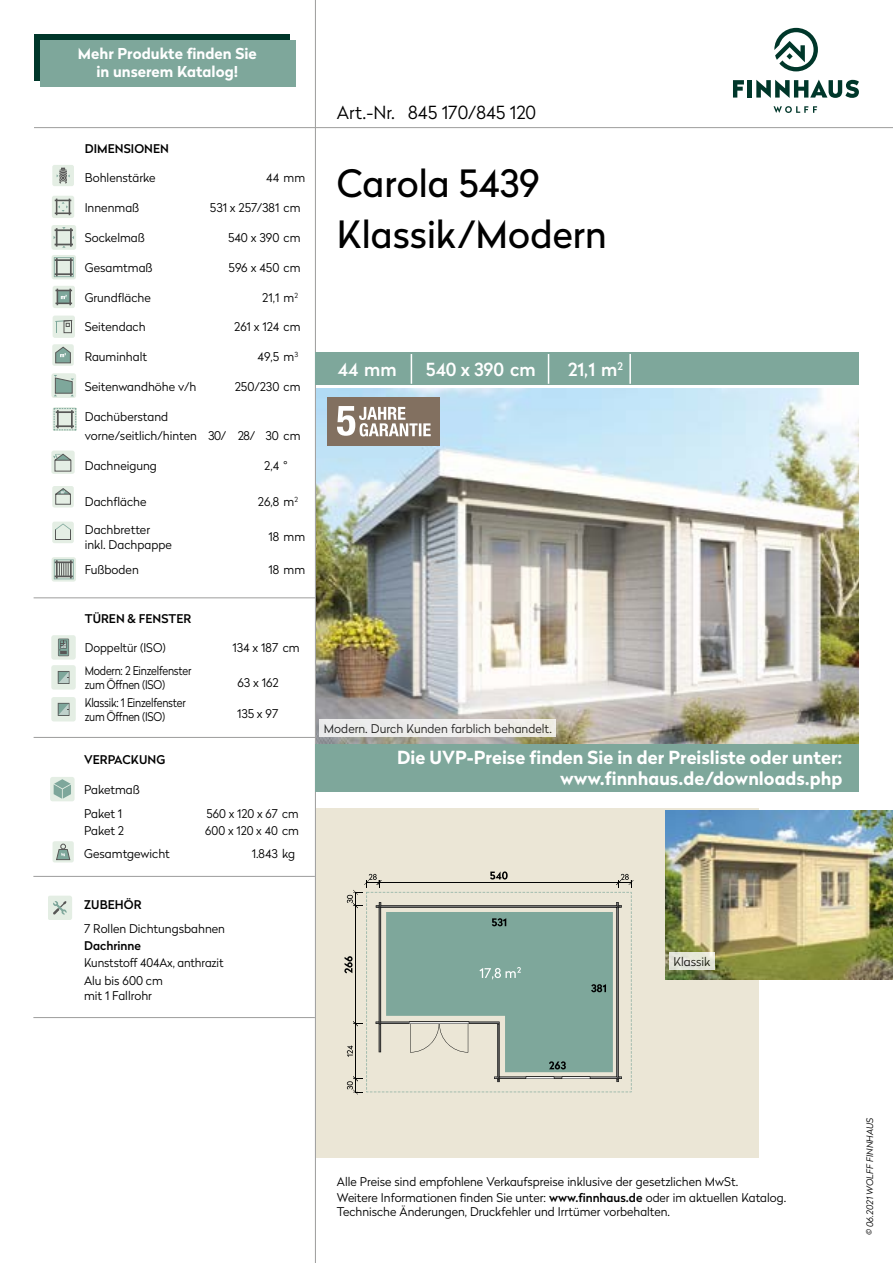
<style>
.page{position:relative;width:893px;height:1263px;background:#fff}
.page>*{position:absolute;margin:0;border:0;box-sizing:border-box;transform-origin:0 0}
.t1{font:37.5px/51px "Radikal";color:#000}
.t2{font:700 18px/21.6px "Radikal";color:#fff;text-align:right}
.t3{font:300 18px "Radikal";color:#000}
.t4{font:500 18px "Radikal";color:#fff}
.t5{font:700 15px/18px "Radikal";color:#fff;text-align:center}
.t6{font:300 12px/14.4px "Radikal";color:#000}
.t7{font:300 12px/14.4px "Radikal";letter-spacing:-.02em;color:#000;scale:.9 1}
.t8{font:500 12px "Radikal";letter-spacing:.005em;color:#000}
.t9{font:italic 300 9px "Radikal";color:#000}
.s1{font-weight:500}
</style>
<div class="page">
<div style="left:34px;top:34px;width:255px;height:46px;background:#00372a"></div>
<hr style="left:316px;top:127px;width:577px;height:1px;background:#9d9d9c">
<hr style="left:315px;top:0;width:1px;height:1263px;background:#9d9d9c">
<div style="left:40px;top:41px;width:255px;height:46px;background:#7ea79b"></div>
<div style="left:316px;top:808px;width:442px;height:350px;background:#ebe6d6"></div>
<div style="left:315px;top:352px;width:544px;height:32px;background:#7ea79b"></div>
<img style="left:316px;top:388px;width:543px;height:356px">
<div style="left:328px;top:397px;width:112px;height:48px;background:#827060"></div>
<svg style="left:337px;top:406px;width:94px;height:30px"></svg>
<div style="left:52px;top:635px;width:24px;height:25px;background:#e4eee4;border-radius:3px"></div>
<svg style="left:58px;top:639px;width:11px;height:17px"></svg>
<div style="left:52px;top:665px;width:24px;height:25px;background:#e4eee4;border-radius:3px"></div>
<svg style="left:58px;top:671px;width:12px;height:13px"></svg>
<div style="left:52px;top:697px;width:24px;height:24px;background:#e4eee4;border-radius:3px"></div>
<svg style="left:58px;top:703px;width:12px;height:13px"></svg>
<div style="left:52px;top:165px;width:22px;height:21px;background:#e4eee4;border-radius:2px"></div>
<svg style="left:57px;top:168px;width:13px;height:15px"></svg>
<div style="left:52px;top:196px;width:22px;height:22px;background:#e4eee4;border-radius:2px"></div>
<svg style="left:55px;top:199px;width:16px;height:16px"></svg>
<div style="left:51px;top:225px;width:25px;height:25px;background:#e4eee4;border-radius:3px"></div>
<svg style="left:54px;top:227px;width:20px;height:21px"></svg>
<div style="left:52px;top:255px;width:24px;height:24px;background:linear-gradient(to right,#d0e0d5,#d8e6db);border-radius:3px"></div>
<svg style="left:54px;top:257px;width:20px;height:20px"></svg>
<div style="left:53px;top:286px;width:22px;height:22px;background:#e4eee4;border-radius:2px"></div>
<svg style="left:55px;top:289px;width:17px;height:16px"></svg>
<div style="left:53px;top:316px;width:22px;height:22px;background:#e4eee4;border-radius:2px"></div>
<svg style="left:55px;top:320px;width:18px;height:13px"></svg>
<div style="left:64px;top:320px;width:8px;height:13px;border:1px solid #575756"></div>
<div style="left:52px;top:344px;width:22px;height:22px;background:#e4eee4;border-radius:2px"></div>
<svg style="left:55px;top:346px;width:16px;height:18px"></svg>
<div style="left:51px;top:373px;width:25px;height:25px;background:#e4eee4;border-radius:3px"></div>
<svg style="left:54px;top:375px;width:20px;height:21px"></svg>
<svg style="left:53px;top:407px;width:24px;height:24px"></svg>
<svg style="left:54px;top:408px;width:23px;height:22px"></svg>
<div style="left:51px;top:451px;width:24px;height:23px;background:#e4eee4;border-radius:2px"></div>
<svg style="left:53px;top:453px;width:19px;height:19px"></svg>
<div style="left:52px;top:486px;width:22px;height:21px;background:#e4eee4;border-radius:2px"></div>
<svg style="left:55px;top:488px;width:16px;height:17px"></svg>
<div style="left:52px;top:522px;width:22px;height:21px;background:#e4eee4;border-radius:2px"></div>
<svg style="left:55px;top:523px;width:16px;height:17px"></svg>
<svg style="left:52px;top:557px;width:24px;height:25px"></svg>
<svg style="left:54px;top:559px;width:20px;height:20px"></svg>
<div style="left:48px;top:896px;width:24px;height:23px;background:#e4eee4;border-radius:3px"></div>
<svg style="left:53px;top:901px;width:14px;height:13px"></svg>
<div style="left:50px;top:777px;width:25px;height:24px;background:#e4eee4;border-radius:3px"></div>
<svg style="left:54px;top:779px;width:17px;height:20px"></svg>
<div style="left:53px;top:841px;width:21px;height:21px;background:#e4eee4;border-radius:2px"></div>
<svg style="left:56px;top:844px;width:15px;height:16px"></svg>
<hr style="left:411px;top:354px;width:1px;height:30px;background:#fff">
<hr style="left:548px;top:354px;width:1px;height:30px;background:#fff">
<hr style="left:629px;top:354px;width:2px;height:30px;background:#fff">
<hr style="left:34px;top:597px;width:282px;height:1px;background:#9d9d9c">
<hr style="left:34px;top:737px;width:282px;height:1px;background:#9d9d9c">
<hr style="left:33px;top:1017px;width:282px;height:1px;background:#9d9d9c">
<hr style="left:34px;top:127px;width:281px;height:1px;background:#9d9d9c">
<hr style="left:33px;top:876px;width:282px;height:1px;background:#9d9d9c">
<svg style="left:344px;top:871px;width:290px;height:224px"></svg>
<img style="left:665px;top:810px;width:228px;height:169px">
<div style="left:320px;top:720px;width:236px;height:17px;background:#eeedec"></div>
<div style="left:669px;top:952px;width:46px;height:18px;background:linear-gradient(to right,#e3e4dc,#e6e7d9)"></div>
<div style="left:316px;top:744px;width:543px;height:48px;background:#7ea79b"></div>
<svg style="left:774px;top:28px;width:44px;height:43px"></svg>
<svg style="left:773px;top:106px;width:44px;height:7px"></svg>
<svg style="left:733px;top:80px;width:11px;height:18px"></svg>
<hr style="left:748px;top:80px;width:4px;height:18px;background:#00372a">
<svg style="left:756px;top:80px;width:103px;height:18px"></svg>
<p class="t5" style="left:78px;top:44px;width:181px">Mehr Produkte finden Sie in unserem Katalog!</p>
<p class="t8" style="left:85px;top:140px;width:86px">DIMENSIONEN</p>
<p class="t6" style="left:85px;top:170px;width:72px">Bohlenstärke</p>
<p class="t6" style="left:266px;top:170px;width:40px">44 mm</p>
<p class="t6" style="left:85px;top:200px;width:56px">Innenmaß</p>
<p class="t6" style="left:210px;top:200px;width:92px">531 x 257/381 cm</p>
<p class="t6" style="left:85px;top:230px;width:62px">Sockelmaß</p>
<p class="t6" style="left:228px;top:230px;width:74px">540 x 390 cm</p>
<p class="t6" style="left:85px;top:260px;width:69px">Gesamtmaß</p>
<p class="t6" style="left:229px;top:260px;width:73px">596 x 450 cm</p>
<p class="t6" style="left:85px;top:289px;width:68px">Grundfläche</p>
<p class="t6" style="left:262px;top:289px;width:37px">21,1 m<sup>2</sup></p>
<p class="t6" style="left:85px;top:319px;width:62px">Seitendach</p>
<p class="t6" style="left:234px;top:319px;width:68px">261 x 124 cm</p>
<p class="t6" style="left:85px;top:349px;width:64px">Rauminhalt</p>
<p class="t6" style="left:258px;top:349px;width:42px">49,5 m<sup>3</sup></p>
<p class="t6" style="left:85px;top:379px;width:113px">Seitenwandhöhe v/h</p>
<p class="t6" style="left:235px;top:379px;width:67px">250/230 cm</p>
<p class="t6" style="left:85px;top:406px;width:217px;line-height:19.5px">Dachüberstand<br>vorne/seitlich/hinten 30/ 28/ 30 cm</p>
<p class="t6" style="left:85px;top:458px;width:74px">Dachneigung</p>
<p class="t6" style="left:264px;top:458px;width:25px">2,4 °</p>
<p class="t6" style="left:85px;top:494px;width:63px">Dachfläche</p>
<p class="t6" style="left:258px;top:494px;width:42px">26,8 m<sup>2</sup></p>
<p class="t6" style="left:85px;top:522px;width:89px">Dachbretter inkl. Dachpappe</p>
<p class="t6" style="left:269px;top:529px;width:38px">18 mm</p>
<p class="t6" style="left:85px;top:562px;width:56px">Fußboden</p>
<p class="t6" style="left:269px;top:562px;width:38px">18 mm</p>
<p class="t8" style="left:85px;top:610px;width:108px">TÜREN &amp; FENSTER</p>
<p class="t6" style="left:85px;top:640px;width:83px">Doppeltür (ISO)</p>
<p class="t6" style="left:233px;top:640px;width:69px">134 x 187 cm</p>
<p class="t7" style="left:85px;top:663px;width:120px">Modern: 2 Einzelfenster zum Öffnen (ISO)</p>
<p class="t6" style="left:237px;top:674px;width:43px">63 x 162</p>
<p class="t7" style="left:85px;top:695px;width:114px">Klassik: 1 Einzelfenster zum Öffnen (ISO)</p>
<p class="t6" style="left:237px;top:706px;width:43px">135 x 97</p>
<p class="t8" style="left:84px;top:751px;width:83px">VERPACKUNG</p>
<p class="t6" style="left:84px;top:778px;width:57px;line-height:23.4px">Paketmaß<br>Paket 1</p>
<p class="t6" style="left:207px;top:805px;width:93px">560 x 120 x 67 cm</p>
<p class="t6" style="left:84px;top:822px;width:42px">Paket 2</p>
<p class="t6" style="left:205px;top:822px;width:95px">600 x 120 x 40 cm</p>
<p class="t6" style="left:84px;top:846px;width:87px">Gesamtgewicht</p>
<p class="t6" style="left:252px;top:846px;width:45px">1.843 kg</p>
<p class="t8" style="left:84px;top:896px;width:59px">ZUBEHÖR</p>
<p class="t6" style="left:84px;top:920px;width:143px">7 Rollen Dichtungsbahnen</p>
<p class="t8" style="left:84px;top:937px;width:59px">Dachrinne</p>
<p class="t6" style="left:84px;top:953px;width:141px;line-height:18.3px">Kunststoff 404Ax, anthrazit<br>Alu bis 600 cm</p>
<p class="t6" style="left:84px;top:988px;width:69px">mit 1 Fallrohr</p>
<h2 class="t3" style="left:337px;top:100px;width:201px">Art.-Nr. 845 170/845 120</h2>
<h1 class="t1" style="left:337px;top:156px;width:271px">Carola 5439<br>Klassik/Modern</h1>
<h2 class="t4" style="left:338px;top:356px;width:60px">44 mm</h2>
<h2 class="t4" style="left:426px;top:356px;width:111px">540 x 390 cm</h2>
<h2 class="t4" style="left:568px;top:356px;width:56px">21,1 m<sup>2</sup></h2>
<p class="t6" style="left:324px;top:721px;width:230px">Modern. Durch Kunden farblich behandelt.</p>
<h2 class="t2" style="left:397px;top:745px;width:447px">Die UVP-Preise finden Sie in der Preisliste oder unter: www.finnhaus.de/downloads.php</h2>
<p class="t6" style="left:673px;top:953px;width:38px">Klassik</p>
<p class="t6" style="left:337px;top:1174px;width:403px">Alle Preise sind empfohlene Verkaufspreise inklusive der gesetzlichen MwSt.</p>
<p class="t6" style="left:337px;top:1190px;width:451px">Weitere Informationen finden Sie unter: <span class="s1">www.finnhaus.de</span> oder im aktuellen Katalog.<br>Technische Änderungen, Druckfehler und Irrtümer vorbehalten.</p>
<p class="t9" style="left:864px;top:1235px;width:119px;rotate:-90deg">© 06.2021 WOLFF FINNHAUS</p>
</div>
